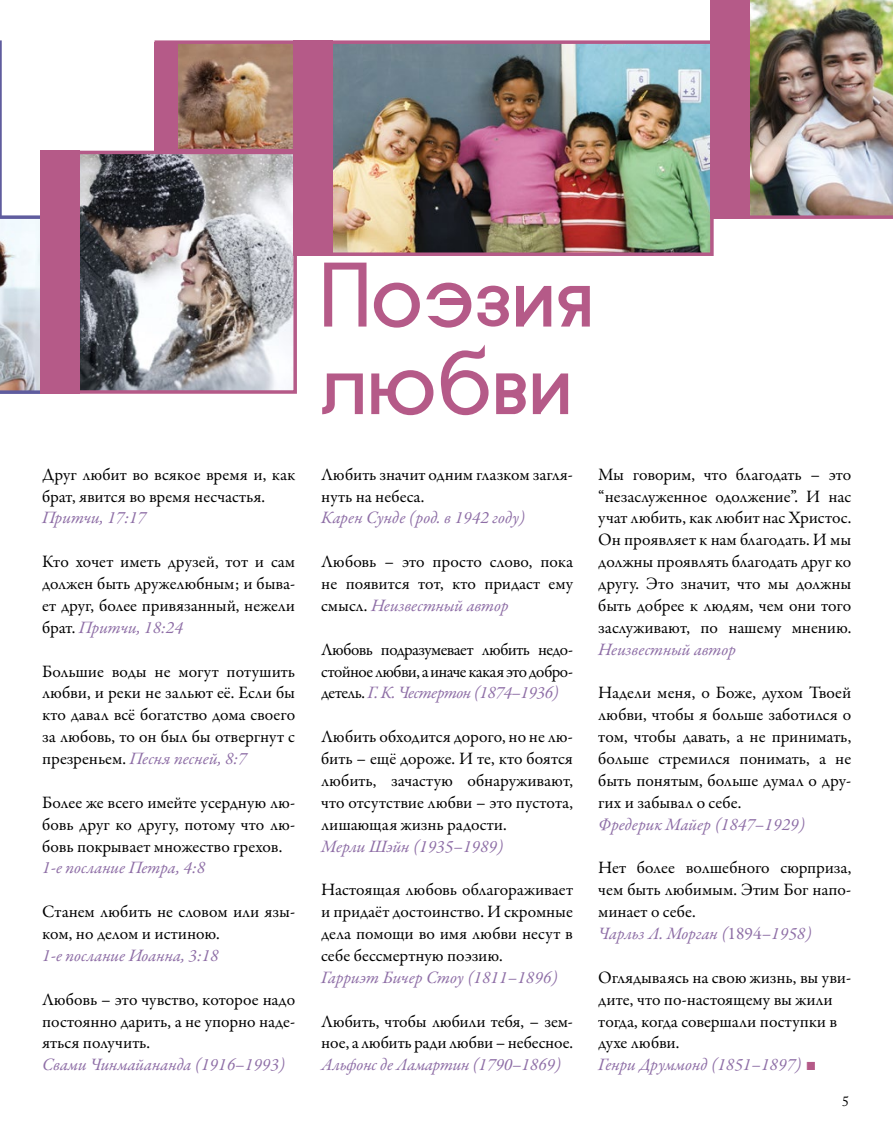
<style>
.page{position:relative;width:893px;height:1141px;background:#fff}
.page>*{position:absolute;margin:0;border:0;box-sizing:border-box;transform-origin:0 0}
.t1{font:700 91px/87.5px "Champagne&Limousines";color:#b55a88}
.t2{font:17.5px/21.9px "Garamond Premr Pro";color:#000;text-align:justify}
.t3{font:italic 17.5px "Garamond Premr Pro";color:#8e6ea6}
.t4{font:14px "Adobe Caslon Pro";color:#000}
.s1{font-style:italic;color:#8e6ea6}
.s2{color:#8e6ea6}
.s3{font-family:"Arial";color:#b55a88}
</style>
<div class="page">
<img style="left:80px;top:156px;width:212px;height:233px">
<div style="left:40px;top:151px;width:257px;height:243px;border:4px solid #b55a88"></div>
<svg style="left:0;top:40px;width:44px;height:354px"></svg>
<img style="left:750px;top:0;width:143px;height:219px">
<img style="left:333px;top:45px;width:376px;height:206px">
<div style="left:293px;top:40px;width:421px;height:216px;border:4px solid #b55a88"></div>
<img style="left:178px;top:45px;width:114px;height:102px">
<div style="left:155px;top:40px;width:142px;height:112px;border:4px solid #b55a88"></div>
<div style="left:40px;top:151px;width:40px;height:243px;background:#b55a88"></div>
<div style="left:293px;top:40px;width:40px;height:216px;background:#b55a88"></div>
<div style="left:710px;top:0;width:40px;height:219px;background:#b55a88"></div>
<div style="left:155px;top:42px;width:23px;height:110px;background:#b55a88"></div>
<p class="t2" style="left:42px;top:464px;width:254px">Друг любит во всякое время и, как брат, явится во время несчастья.</p>
<p class="t3" style="left:42px;top:507px;width:105px">Притчи, 17:17</p>
<p class="t2" style="left:42px;top:551px;width:255px">Кто хочет иметь друзей, тот и сам должен быть дружелюбным; и быва&shy;ет друг, более привязанный, нежели брат. <span class="s1">Притчи, 18:24</span></p>
<p class="t2" style="left:42px;top:661px;width:255px">Большие воды не могут потушить любви, и реки не зальют её. Если бы кто давал всё богатство дома своего за любовь, то он был бы отвергнут с презреньем. <span class="s1">Песня песней, 8:7</span></p>
<p class="t2" style="left:42px;top:792px;width:254px">Более же всего имейте усердную лю&shy;бовь друг ко другу, потому что лю&shy;бовь покрывает множество грехов.</p>
<p class="t3" style="left:42px;top:857px;width:165px">1-е послание Петра, 4:8</p>
<p class="t2" style="left:42px;top:901px;width:255px">Станем любить не словом или язы&shy;ком, но делом и истиною.</p>
<p class="t3" style="left:42px;top:944px;width:178px">1-е послание Иоанна, 3:18</p>
<p class="t2" style="left:42px;top:989px;width:254px">Любовь – это чувство, которое надо постоянно дарить, а не упорно наде&shy;яться получить.</p>
<p class="t3" style="left:42px;top:1054px;width:244px">Свами Чинмайананда (1916–1993)</p>
<h1 class="t1" style="left:320px;top:250px;width:276px">Поэзия любви</h1>
<p class="t2" style="left:321px;top:464px;width:253px">Любить значит одним глазком загля&shy;нуть на небеса.</p>
<p class="t3" style="left:321px;top:507px;width:205px">Карен Сунде (род. в 1942 году)</p>
<p class="t2" style="left:321px;top:551px;width:253px">Любовь – это просто слово, пока не появится тот, кто придаст ему смысл. <span class="s1">Неизвестный автор</span></p>
<p class="t2" style="left:321px;top:639px;width:253px">Любовь подразумевает любить недо&shy;стойное любви, а иначе какая это добро&shy;детель. <span class="s1">Г. К. Честертон (1874–1936)</span></p>
<p class="t2" style="left:321px;top:726px;width:253px">Любить обходится дорого, но не лю&shy;бить – ещё дороже. И те, кто боятся любить, зачастую обнаруживают, что отсутствие любви – это пустота, лишающая жизнь радости.</p>
<p class="t3" style="left:321px;top:835px;width:184px">Мерли Шэйн (1935–1989)</p>
<p class="t2" style="left:321px;top:879px;width:253px">Настоящая любовь облагораживает и придаёт достоинство. И скромные дела помощи во имя любви несут в себе бессмертную поэзию.</p>
<p class="t3" style="left:321px;top:966px;width:238px">Гарриэт Бичер Стоу (1811–1896)</p>
<p class="t2" style="left:321px;top:1011px;width:253px">Любить, чтобы любили тебя, – зем&shy;ное, а любить ради любви – небесное.</p>
<p class="t3" style="left:321px;top:1054px;width:241px">Альфонс де Ламартин (1790–1869)</p>
<p class="t2" style="left:598px;top:464px;width:255px">Мы говорим, что благодать – это “незаслуженное одолжение”. И нас учат любить, как любит нас Христос.<br>Он проявляет к нам благодать. И мы должны проявлять благодать друг ко другу. Это значит, что мы должны быть добрее к людям, чем они того заслуживают, по нашему мнению.</p>
<p class="t3" style="left:598px;top:638px;width:139px">Неизвестный автор</p>
<p class="t2" style="left:598px;top:682px;width:255px">Надели меня, о Боже, духом Твоей любви, чтобы я больше заботился о том, чтобы давать, а не принимать, больше стремился понимать, а не быть понятым, больше думал о дру&shy;гих и забывал о себе.</p>
<p class="t3" style="left:598px;top:813px;width:208px">Фредерик Майер (1847–1929)</p>
<p class="t2" style="left:598px;top:857px;width:255px;text-align:left">Нет более волшебного сюрприза, чем быть любимым. Этим Бог напо&shy;минает о себе.<br><span class="s1">Чарльз Л. Морган (</span><span class="s2">1894</span><span class="s1">–1958)</span></p>
<p class="t2" style="left:598px;top:967px;width:254px;text-align:left">Оглядываясь на свою жизнь, вы уви&shy;дите, что по-настоящему вы жили тогда, когда совершали поступки в духе любви.<br><span class="s1">Генри Друммонд (1851–1897)</span> <span class="s3">■</span></p>
<p class="t4" style="left:842px;top:1093px;width:8px">5</p>
</div>
